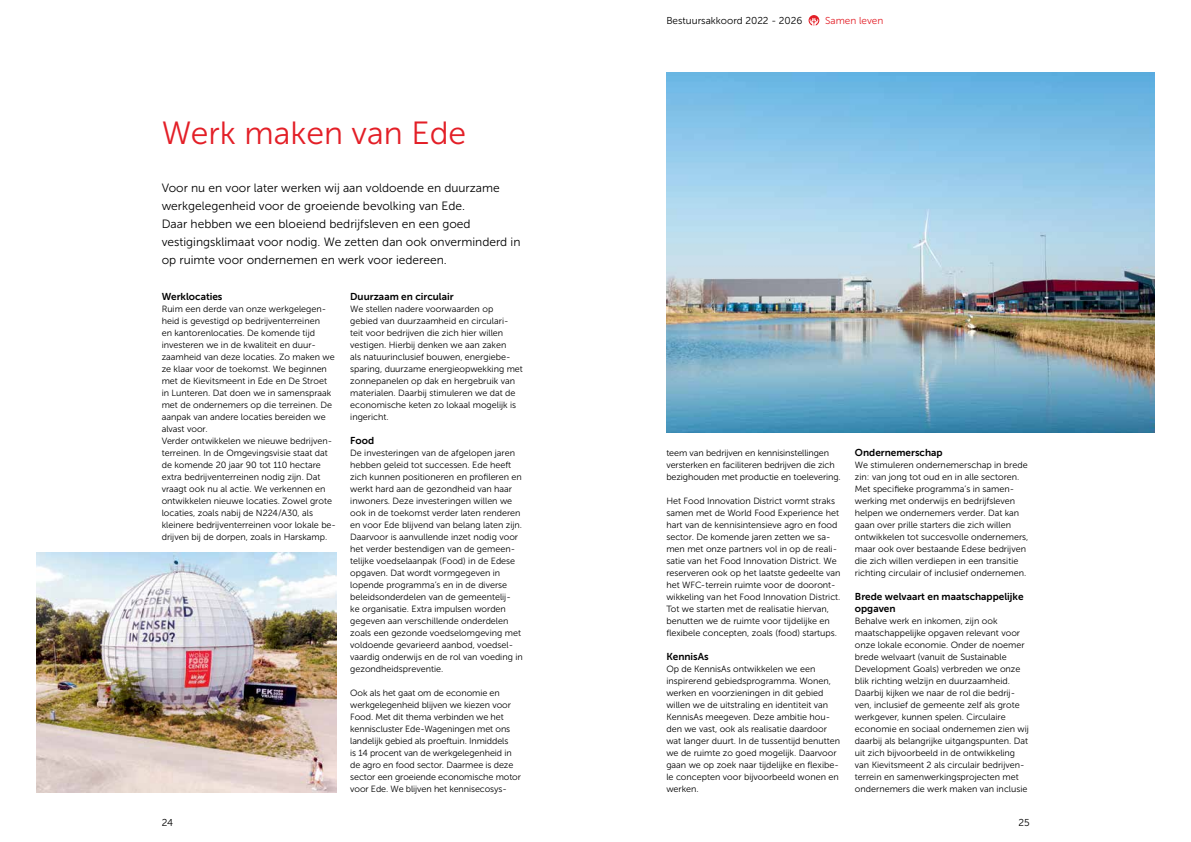
<style>
.page{position:relative;width:1191px;height:842px;background:#fff}
.page>*{position:absolute;margin:0;border:0;box-sizing:border-box;transform-origin:0 0}
.t1{font:32px "Museo Sans 300";color:#e31f27}
.t2{font:12px/18px "Museo Sans 300";color:#000}
.t3{font:10px/12px "Museo Sans 700";color:#000}
.t4{font:10px "Museo Sans 300";color:#000}
.t5{font:10px "Museo Sans 300";color:#e31f27}
.t6{font:9px/12px "Museo Sans 300";color:#000}
</style>
<div class="page">
<img style="left:666px;top:72px;width:489px;height:360px">
<img style="left:36px;top:552px;width:300px;height:240px">
<svg style="left:808px;top:15px;width:11px;height:11px"></svg>
<h1 class="t1" style="left:162px;top:116px;width:306px">Werk maken van Ede</h1>
<p class="t2" style="left:162px;top:179px;width:360px">Voor nu en voor later werken wij aan voldoende en duurzame werkgelegenheid voor de groeiende bevolking van Ede.<br>Daar hebben we een bloeiend bedrijfsleven en een goed vestigingsklimaat voor nodig. We zetten dan ook onverminderd in op ruimte voor ondernemen en werk voor iedereen.</p>
<p class="t3" style="left:162px;top:291px;width:62px">Werklocaties</p>
<p class="t6" style="left:162px;top:303px;width:176px">Ruim een derde van onze werkgelegen&shy;heid is gevestigd op bedrijventerreinen<br>en kantorenlocaties. De komende tijd investeren we in de kwaliteit en duur&shy;zaamheid van deze locaties. Zo maken we ze klaar voor de toekomst. We beginnen met de Kievitsmeent in Ede en De Stroet in Lunteren. Dat doen we in samenspraak met de ondernemers op die terreinen. De aanpak van andere locaties bereiden we alvast voor.<br>Verder ontwikkelen we nieuwe bedrijven&shy;terreinen. In de Omgevingsvisie staat dat de komende 20 jaar 90 tot 110 hectare extra bedrijventerreinen nodig zijn. Dat vraagt ook nu al actie. We verkennen en ontwikkelen nieuwe locaties. Zowel grote locaties, zoals nabij de N224/A30, als kleinere bedrijventerreinen voor lokale be&shy;drijven bij de dorpen, zoals in Harskamp.</p>
<p class="t3" style="left:350px;top:291px;width:105px">Duurzaam en circulair</p>
<p class="t6" style="left:350px;top:303px;width:174px">We stellen nadere voorwaarden op gebied van duurzaamheid en circulari&shy;teit voor bedrijven die zich hier willen vestigen. Hierbij denken we aan zaken<br>als natuurinclusief bouwen, energiebe&shy;sparing, duurzame energieopwekking met zonnepanelen op dak en hergebruik van materialen. Daarbij stimuleren we dat de economische keten zo lokaal mogelijk is ingericht.</p>
<p class="t3" style="left:350px;top:435px;width:25px">Food</p>
<p class="t6" style="left:350px;top:447px;width:174px">De investeringen van de afgelopen jaren hebben geleid tot successen. Ede heeft zich kunnen positioneren en profileren en werkt hard aan de gezondheid van haar inwoners. Deze investeringen willen we ook in de toekomst verder laten renderen en voor Ede blijvend van belang laten zijn.<br>Daarvoor is aanvullende inzet nodig voor het verder bestendigen van de gemeen&shy;telijke voedselaanpak (Food) in de Edese opgaven. Dat wordt vormgegeven in lopende programma’s en in de diverse beleidsonderdelen van de gemeentelij-<br>ke organisatie. Extra impulsen worden gegeven aan verschillende onderdelen zoals een gezonde voedselomgeving met voldoende gevarieerd aanbod, voedsel&shy;vaardig onderwijs en de rol van voeding in gezondheidspreventie.</p>
<p class="t6" style="left:350px;top:687px;width:172px">Ook als het gaat om de economie en werkgelegenheid blijven we kiezen voor Food. Met dit thema verbinden we het kenniscluster Ede-Wageningen met ons landelijk gebied als proeftuin. Inmiddels<br>is 14 procent van de werkgelegenheid in de agro en food sector. Daarmee is deze sector een groeiende economische motor voor Ede. We blijven het kennisecosys-</p>
<p class="t4" style="left:666px;top:15px;width:138px">Bestuursakkoord 2022 - 2026</p>
<p class="t5" style="left:825px;top:15px;width:60px">Samen leven</p>
<p class="t6" style="left:666px;top:447px;width:176px">teem van bedrijven en kennisinstellingen versterken en faciliteren bedrijven die zich bezighouden met productie en toelevering.</p>
<p class="t6" style="left:666px;top:495px;width:176px">Het Food Innovation District vormt straks samen met de World Food Experience het hart van de kennisintensieve agro en food sector. De komende jaren zetten we sa&shy;men met onze partners vol in op de reali&shy;satie van het Food Innovation District. We reserveren ook op het laatste gedeelte van het WFC-terrein ruimte voor de dooront&shy;wikkeling van het Food Innovation District.<br>Tot we starten met de realisatie hiervan, benutten we de ruimte voor tijdelijke en flexibele concepten, zoals (food) startups.</p>
<p class="t3" style="left:666px;top:651px;width:44px">KennisAs</p>
<p class="t6" style="left:666px;top:663px;width:175px">Op de KennisAs ontwikkelen we een inspirerend gebiedsprogramma. Wonen, werken en voorzieningen in dit gebied willen we de uitstraling en identiteit van KennisAs meegeven. Deze ambitie hou&shy;den we vast, ook als realisatie daardoor wat langer duurt. In de tussentijd benutten we de ruimte zo goed mogelijk. Daarvoor gaan we op zoek naar tijdelijke en flexibe&shy;le concepten voor bijvoorbeeld wonen en werken.</p>
<p class="t3" style="left:855px;top:447px;width:89px">Ondernemerschap</p>
<p class="t6" style="left:855px;top:459px;width:175px">We stimuleren ondernemerschap in brede zin: van jong tot oud en in alle sectoren.<br>Met specifieke programma’s in samen&shy;werking met onderwijs en bedrijfsleven helpen we ondernemers verder. Dat kan gaan over prille starters die zich willen ontwikkelen tot succesvolle ondernemers, maar ook over bestaande Edese bedrijven die zich willen verdiepen in een transitie richting circulair of inclusief ondernemen.</p>
<p class="t3" style="left:855px;top:591px;width:170px">Brede welvaart en maatschappelijke opgaven</p>
<p class="t6" style="left:855px;top:615px;width:176px">Behalve werk en inkomen, zijn ook maatschappelijke opgaven relevant voor onze lokale economie. Onder de noemer brede welvaart (vanuit de Sustainable Development Goals) verbreden we onze blik richting welzijn en duurzaamheid.<br>Daarbij kijken we naar de rol die bedrij&shy;ven, inclusief de gemeente zelf als grote werkgever, kunnen spelen. Circulaire economie en sociaal ondernemen zien wij daarbij als belangrijke uitgangspunten. Dat uit zich bijvoorbeeld in de ontwikkeling van Kievitsmeent 2 als circulair bedrijven&shy;terrein en samenwerkingsprojecten met ondernemers die werk maken van inclusie</p>
<p class="t4" style="left:162px;top:817px;width:13px">24</p>
<p class="t4" style="left:1018px;top:817px;width:13px">25</p>
</div>
